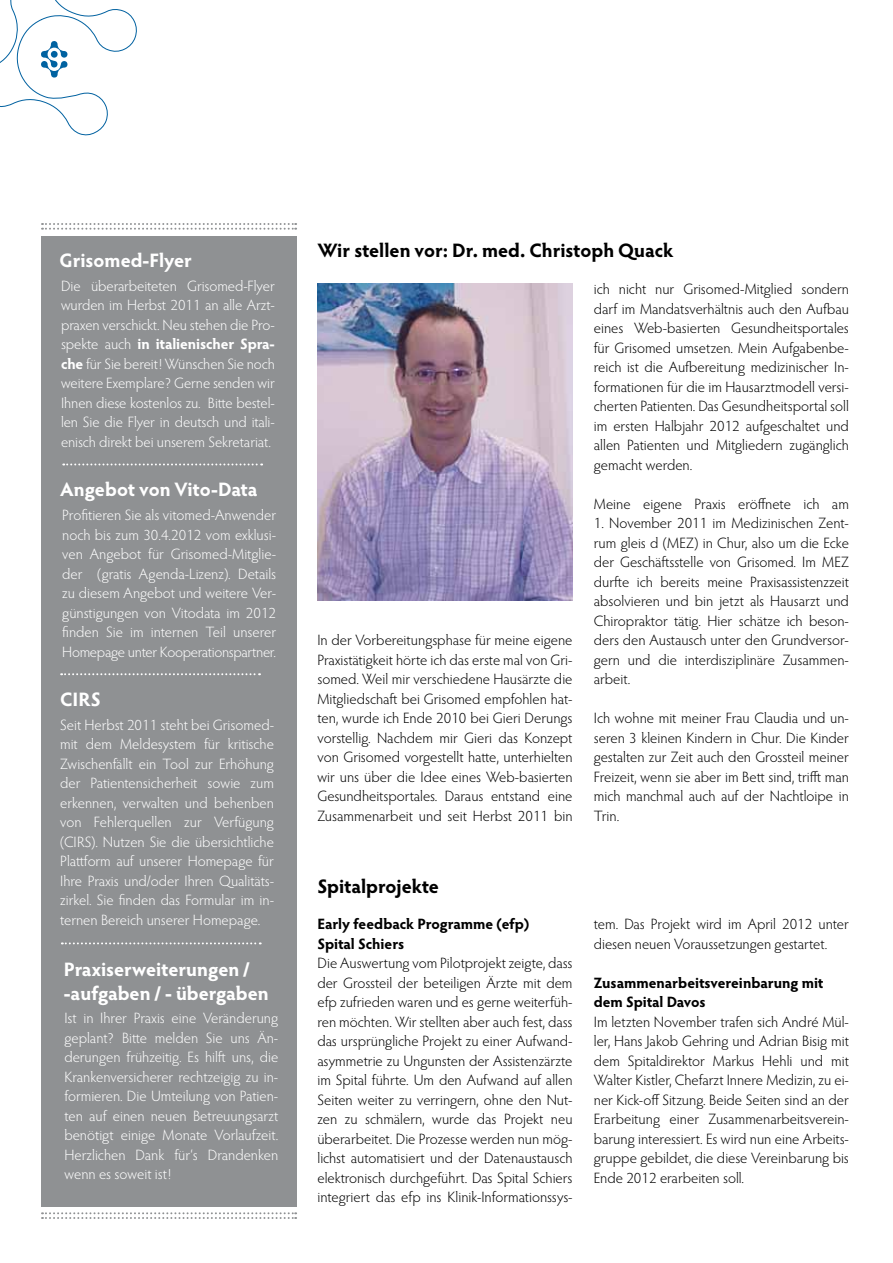
<style>
.page{position:relative;width:893px;height:1263px;background:#fff}
.page>*{position:absolute;margin:0;border:0;box-sizing:border-box;transform-origin:0 0}
.t1{font:700 19.5px/23.4px "Hypatia Sans Pro";letter-spacing:-.005em;color:#fff}
.t2{font:700 19.5px "Hypatia Sans Pro";color:#000}
.t3{font:300 15px/19.5px "Hypatia Sans Pro";color:#000;text-align:justify}
.t4{font:300 15px/19.5px "Hypatia Sans Pro";letter-spacing:-.005em;color:#fff;text-align:justify}
.t5{font:700 15px/19.5px "Hypatia Sans Pro";letter-spacing:-.005em;color:#000}
.s1{font-weight:700}
</style>
<div class="page">
<div style="left:41px;top:236px;width:255px;height:970px;background:#8f9193"></div>
<svg style="left:42px;top:223px;width:254px;height:7px"></svg>
<svg style="left:42px;top:1212px;width:254px;height:7px"></svg>
<svg style="left:63px;top:463px;width:199px;height:2px"></svg>
<svg style="left:61px;top:673px;width:199px;height:2px"></svg>
<svg style="left:0;top:0;width:137px;height:136px"></svg>
<img style="left:317px;top:283px;width:256px;height:317px">
<svg style="left:62px;top:942px;width:199px;height:2px"></svg>
<h1 class="t1" style="left:59px;top:248px;width:134px">Grisomed-Flyer</h1>
<p class="t4" style="left:61px;top:276px;width:215px">Die überarbeiteten Grisomed-Flyer wurden im Herbst 2011 an alle Arzt&shy;praxen verschickt. Neu stehen die Pro&shy;spekte auch <span class="s1">in italienischer Spra&shy;che</span> für Sie bereit! Wünschen Sie noch weitere Exemplare? Gerne senden wir Ihnen diese kostenlos zu. Bitte bestel&shy;len Sie die Flyer in deutsch und itali&shy;enisch direkt bei unserem Sekretariat.</p>
<h1 class="t1" style="left:60px;top:476px;width:199px">Angebot von Vito-Data</h1>
<p class="t4" style="left:62px;top:505px;width:215px">Profitieren Sie als vitomed-Anwender noch bis zum 30.4.2012 vom exklusi&shy;ven Angebot für Grisomed-Mitglie&shy;der (gratis Agenda-Lizenz). Details zu diesem Angebot und weitere Ver&shy;günstigungen von Vitodata im 2012 finden Sie im internen Teil unserer Homepage unter Kooperationspartner.</p>
<h1 class="t1" style="left:60px;top:686px;width:42px">CIRS</h1>
<p class="t4" style="left:60px;top:715px;width:215px">Seit Herbst 2011 steht bei Grisomed&shy;mit dem Meldesystem für kritische Zwischenfällt ein Tool zur Erhöhung der Patientensicherheit sowie zum erkennen, verwalten und behenben von Fehlerquellen zur Verfügung (CIRS). Nutzen Sie die übersichtliche Plattform auf unserer Homepage für Ihre Praxis und/oder Ihren Qualitäts&shy;zirkel. Sie finden das Formular im in&shy;ternen Bereich unserer Homepage.</p>
<h1 class="t1" style="left:64px;top:957px;width:207px">Praxiserweiterungen / -aufgaben / - übergaben</h1>
<p class="t4" style="left:64px;top:1008px;width:215px">Ist in Ihrer Praxis eine Veränderung geplant? Bitte melden Sie uns Än&shy;derungen frühzeitig. Es hilft uns, die Krankenversicherer rechtzeigig zu in&shy;formieren. Die Umteilung von Patien&shy;ten auf einen neuen Betreuungsarzt benötigt einige Monate Vorlaufzeit.<br>Herzlichen Dank für‘s Drandenken wenn es soweit ist!</p>
<h1 class="t2" style="left:317px;top:237px;width:358px">Wir stellen vor: Dr. med. Christoph Quack</h1>
<p class="t3" style="left:317px;top:630px;width:257px">In der Vorbereitungsphase für meine eigene Praxistätigkeit hörte ich das erste mal von Gri&shy;somed. Weil mir verschiedene Hausärzte die Mitgliedschaft bei Grisomed empfohlen hat&shy;ten, wurde ich Ende 2010 bei Gieri Derungs vorstellig. Nachdem mir Gieri das Konzept von Grisomed vorgestellt hatte, unterhielten wir uns über die Idee eines Web-basierten Gesundheitsportales. Daraus entstand eine Zusammenarbeit und seit Herbst 2011 bin</p>
<p class="t3" style="left:594px;top:279px;width:257px">ich nicht nur Grisomed-Mitglied sondern darf im Mandatsverhältnis auch den Aufbau eines Web-basierten Gesundheitsportales für Grisomed umsetzen. Mein Aufgabenbe&shy;reich ist die Aufbereitung medizinischer In&shy;formationen für die im Hausarztmodell versi&shy;cherten Patienten. Das Gesundheitsportal soll im ersten Halbjahr 2012 aufgeschaltet und allen Patienten und Mitgliedern zugänglich gemacht werden.</p>
<p class="t3" style="left:594px;top:494px;width:257px">Meine eigene Praxis eröffnete ich am</p>
<p class="t3" style="left:594px;top:513px;width:257px">1. November 2011 im Medizinischen Zent&shy;rum gleis d (MEZ) in Chur, also um die Ecke der Geschäftsstelle von Grisomed. Im MEZ durfte ich bereits meine Praxisassistenzzeit absolvieren und bin jetzt als Hausarzt und Chiropraktor tätig. Hier schätze ich beson&shy;ders den Austausch unter den Grundversor&shy;gern und die interdisziplinäre Zusammen&shy;arbeit.</p>
<p class="t3" style="left:594px;top:708px;width:257px">Ich wohne mit meiner Frau Claudia und un&shy;seren 3 kleinen Kindern in Chur. Die Kinder gestalten zur Zeit auch den Grossteil meiner Freizeit, wenn sie aber im Bett sind, trifft man mich manchmal auch auf der Nachtloipe in Trin.</p>
<h1 class="t2" style="left:317px;top:872px;width:123px">Spitalprojekte</h1>
<p class="t5" style="left:317px;top:914px;width:213px">Early feedback Programme (efp)<br>Spital Schiers</p>
<p class="t3" style="left:317px;top:953px;width:257px">Die Auswertung vom Pilotprojekt zeigte, dass der Grossteil der beteiligen Ärzte mit dem efp zufrieden waren und es gerne weiterfüh&shy;ren möchten. Wir stellten aber auch fest, dass das ursprüngliche Projekt zu einer Aufwand&shy;asymmetrie zu Ungunsten der Assistenzärzte im Spital führte. Um den Aufwand auf allen Seiten weiter zu verringern, ohne den Nut&shy;zen zu schmälern, wurde das Projekt neu überarbeitet. Die Prozesse werden nun mög&shy;lichst automatisiert und der Datenaustausch elektronisch durchgeführt. Das Spital Schiers integriert das efp ins Klinik-Informationssys-</p>
<p class="t3" style="left:594px;top:914px;width:257px">tem. Das Projekt wird im April 2012 unter diesen neuen Voraussetzungen gestartet.</p>
<p class="t5" style="left:594px;top:972px;width:231px">Zusammenarbeitsvereinbarung mit dem Spital Davos</p>
<p class="t3" style="left:594px;top:1012px;width:257px">Im letzten November trafen sich André Mül&shy;ler, Hans Jakob Gehring und Adrian Bisig mit dem Spitaldirektor Markus Hehli und mit Walter Kistler, Chefarzt Innere Medizin, zu ei&shy;ner Kick-off Sitzung. Beide Seiten sind an der Erarbeitung einer Zusammenarbeitsverein&shy;barung interessiert. Es wird nun eine Arbeits&shy;gruppe gebildet, die diese Vereinbarung bis Ende 2012 erarbeiten soll.</p>
</div>
